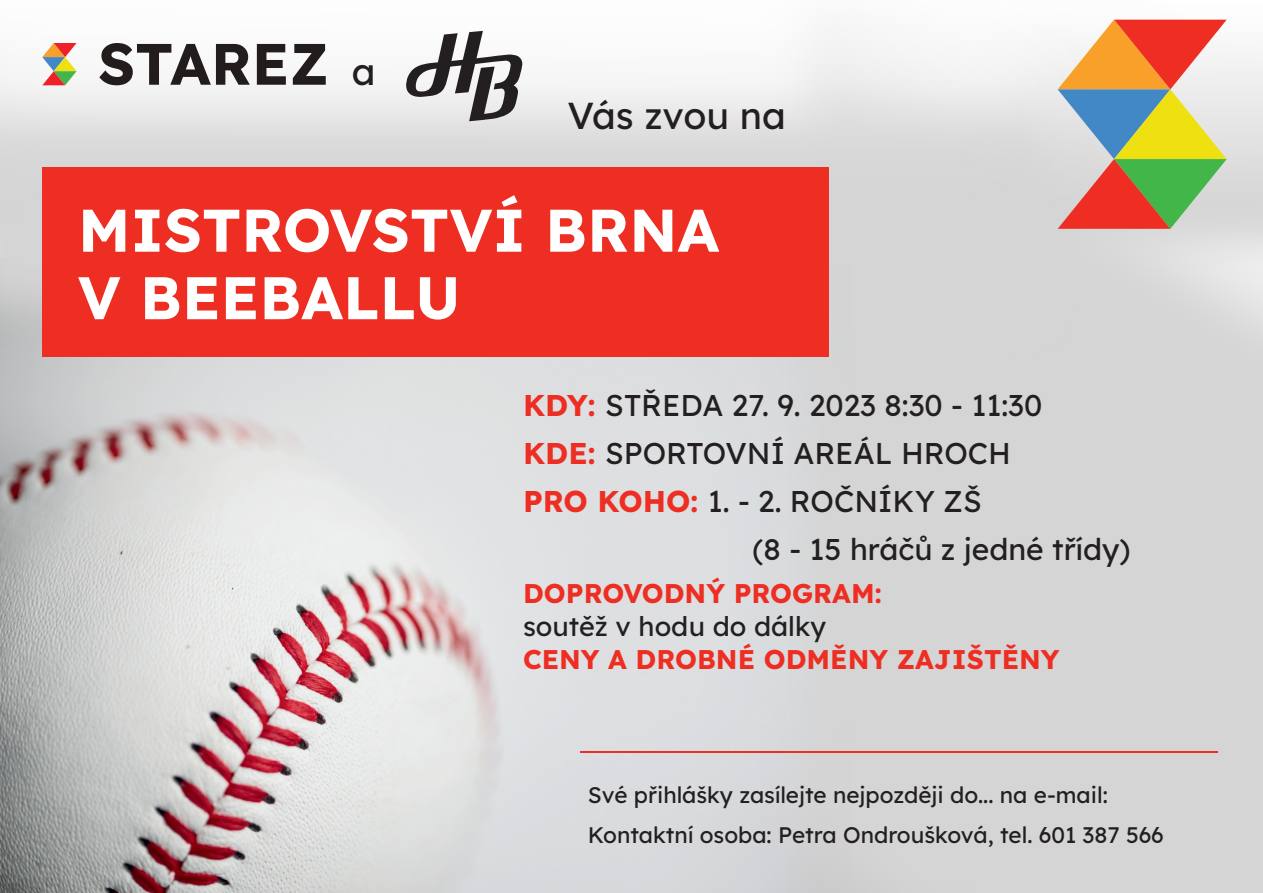
<style>
.page{position:relative;width:1263px;height:893px;background:#fff}
.page>*{position:absolute;margin:0;border:0;box-sizing:border-box;transform-origin:0 0}
.t1{font:700 60px/67.5px "Lexend";color:#fff}
.t2{font:37.5px "Lexend";color:#231f20}
.t3{font:30px "Lexend";color:#231f20}
.t4{font:700 27px "Lexend";color:#ee2e22}
.t5{font:27px "Lexend";color:#231f20}
.t6{font:22.5px/40.5px "Lexend";color:#231f20}
.s1{font-weight:700;color:#ee2e22}
</style>
<div class="page">
<img style="left:0;top:357px;width:761px;height:536px">
<div style="left:761px;top:19px;width:502px;height:874px;background:#d5d5d5"></div>
<img style="left:0;top:19px;width:1120px;height:338px">
<hr style="left:580px;top:752px;width:638px;height:1px;background:#ee2e22">
<svg style="left:1058px;top:20px;width:169px;height:209px;background:#c6a479"></svg>
<svg style="left:42px;top:43px;width:35px;height:42px"></svg>
<svg style="left:99px;top:43px;width:151px;height:42px"></svg>
<svg style="left:257px;top:44px;width:29px;height:41px"></svg>
<svg style="left:293px;top:44px;width:33px;height:41px"></svg>
<div style="left:42px;top:167px;width:787px;height:190px;background:#ee2e22"></div>
<svg style="left:406px;top:31px;width:116px;height:90px"></svg>
<p class="t2" style="left:352px;top:47px;width:25px">a</p>
<p class="t2" style="left:568px;top:91px;width:220px">Vás zvou na</p>
<h1 class="t1" style="left:78px;top:195px;width:643px">MISTROVSTVÍ BRNA<br>V BEEBALLU</h1>
<p class="t3" style="left:523px;top:386px;width:521px"><span class="s1">KDY:</span> STŘEDA 27. 9. 2023 8:30 - 11:30</p>
<p class="t3" style="left:523px;top:434px;width:490px"><span class="s1">KDE:</span> SPORTOVNÍ AREÁL HROCH</p>
<p class="t3" style="left:523px;top:482px;width:460px"><span class="s1">PRO KOHO:</span> 1. - 2. ROČNÍKY ZŠ</p>
<p class="t3" style="left:753px;top:530px;width:379px">(8 - 15 hráčů z jedné třídy)</p>
<p class="t4" style="left:523px;top:576px;width:360px">DOPROVODNÝ PROGRAM:</p>
<p class="t5" style="left:523px;top:609px;width:304px">soutěž v hodu do dálky</p>
<p class="t4" style="left:523px;top:642px;width:538px">CENY A DROBNÉ ODMĚNY ZAJIŠTĚNY</p>
<p class="t6" style="left:588px;top:774px;width:578px">Své přihlášky zasílejte nejpozději do... na e-mail:<br>Kontaktní osoba: Petra Ondroušková, tel. 601 387 566</p>
</div>
